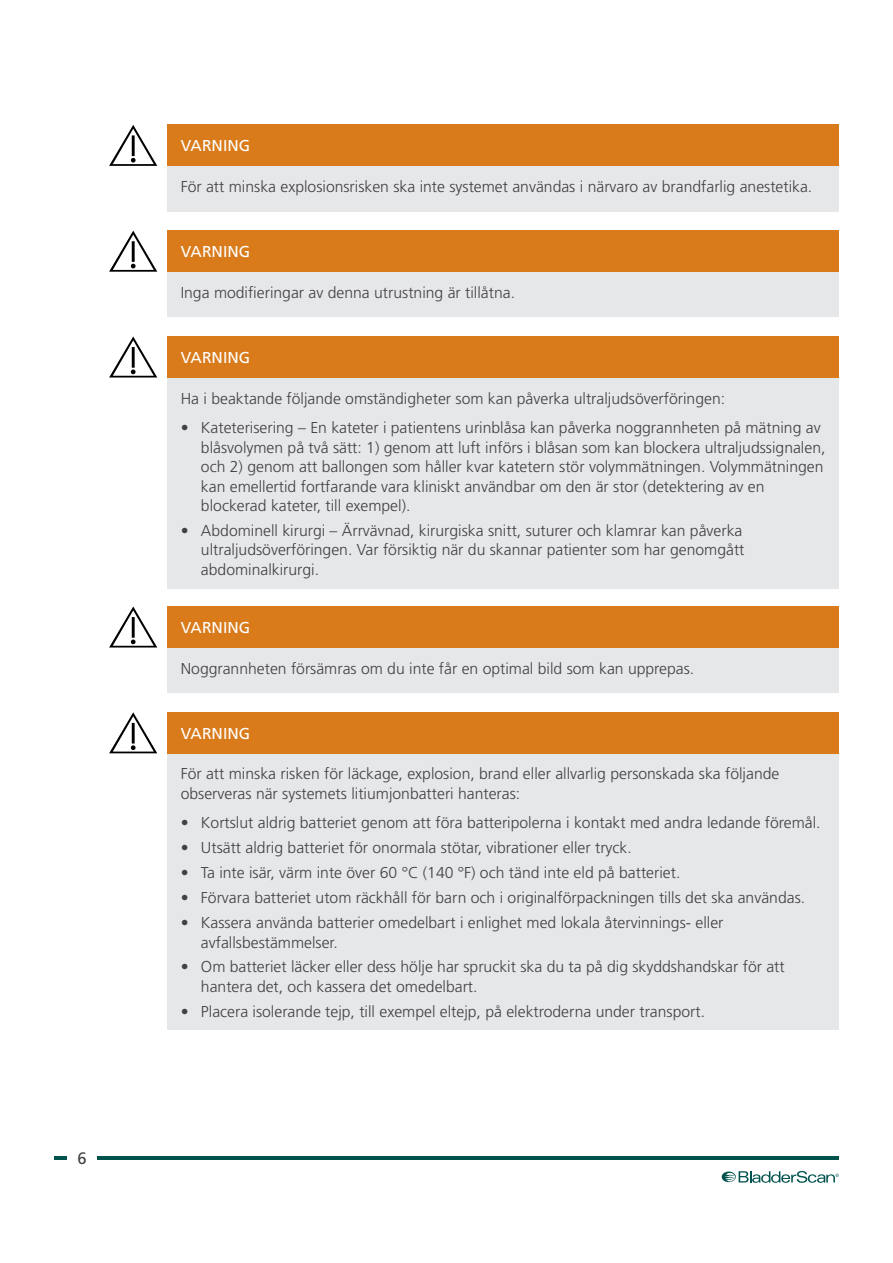
<style>
.page{position:relative;width:893px;height:1263px;background:#fff}
.page>*{position:absolute;margin:0;border:0;box-sizing:border-box;transform-origin:0 0}
.t1{font:16.5px "Frutiger LT Std";color:#414042}
.Caution_Text{font:300 15.75px/19.5px "Frutiger LT Std";color:#414042}
.Caution_Heading{font:15.75px "Frutiger LT Std";color:#fff}
</style>
<div class="page">
<svg style="left:722px;top:1171px;width:117px;height:12px"></svg>
<hr style="left:54px;top:1156px;width:785px;height:3px;background:#00524c">
<div style="left:68px;top:1151px;width:29px;height:14px;background:#fff"></div>
<div style="left:167px;top:164px;width:672px;height:47px;background:#e6e7e8"></div>
<div style="left:167px;top:125px;width:672px;height:41px;background:#d97b1b"></div>
<svg style="left:109px;top:125px;width:49px;height:41px"></svg>
<div style="left:167px;top:270px;width:672px;height:47px;background:#e6e7e8"></div>
<div style="left:167px;top:231px;width:672px;height:41px;background:#d97b1b"></div>
<svg style="left:109px;top:231px;width:49px;height:41px"></svg>
<div style="left:167px;top:375px;width:672px;height:213px;background:#e6e7e8"></div>
<div style="left:167px;top:336px;width:672px;height:41px;background:#d97b1b"></div>
<svg style="left:109px;top:336px;width:48px;height:41px"></svg>
<div style="left:167px;top:645px;width:672px;height:48px;background:#e6e7e8"></div>
<div style="left:167px;top:606px;width:672px;height:41px;background:#d97b1b"></div>
<svg style="left:109px;top:606px;width:48px;height:41px"></svg>
<div style="left:167px;top:751px;width:672px;height:279px;background:#e6e7e8"></div>
<div style="left:167px;top:712px;width:672px;height:41px;background:#d97b1b"></div>
<svg style="left:109px;top:712px;width:48px;height:41px"></svg>
<p class="t1" style="left:78px;top:1148px;width:11px">6</p>
<p class="Caution_Heading" style="left:181px;top:136px;width:71px">VARNING</p>
<p class="Caution_Text" style="left:181px;top:177px;width:633px">För att minska explosionsrisken ska inte systemet användas i närvaro av brandfarlig anestetika.</p>
<p class="Caution_Heading" style="left:181px;top:242px;width:71px">VARNING</p>
<p class="Caution_Text" style="left:181px;top:283px;width:336px">Inga modifieringar av denna utrustning är tillåtna.</p>
<p class="Caution_Heading" style="left:181px;top:348px;width:71px">VARNING</p>
<p class="Caution_Text" style="left:181px;top:389px;width:546px">Ha i beaktande följande omständigheter som kan påverka ultraljudsöverföringen:</p>
<p class="Caution_Text" style="left:201px;top:418px;width:626px;text-indent:-20px">• Kateterisering – En kateter i patientens urinblåsa kan påverka noggrannheten på mätning av blåsvolymen på två sätt: 1) genom att luft införs i blåsan som kan blockera ultraljudssignalen, och 2) genom att ballongen som håller kvar katetern stör volymmätningen. Volymmätningen kan emellertid fortfarande vara kliniskt användbar om den är stor (detektering av en blockerad kateter, till exempel).</p>
<p class="Caution_Text" style="left:201px;top:521px;width:545px;text-indent:-20px">• Abdominell kirurgi – Ärrvävnad, kirurgiska snitt, suturer och klamrar kan påverka ultraljudsöverföringen. Var försiktig när du skannar patienter som har genomgått abdominalkirurgi.</p>
<p class="Caution_Heading" style="left:181px;top:618px;width:71px">VARNING</p>
<p class="Caution_Text" style="left:181px;top:658px;width:515px">Noggrannheten försämras om du inte får en optimal bild som kan upprepas.</p>
<p class="Caution_Heading" style="left:181px;top:724px;width:71px">VARNING</p>
<p class="Caution_Text" style="left:181px;top:764px;width:600px">För att minska risken för läckage, explosion, brand eller allvarlig personskada ska följande observeras när systemets litiumjonbatteri hanteras:</p>
<p class="Caution_Text" style="left:181px;top:813px;width:641px">• Kortslut aldrig batteriet genom att föra batteripolerna i kontakt med andra ledande föremål.</p>
<p class="Caution_Text" style="left:181px;top:838px;width:453px">• Utsätt aldrig batteriet för onormala stötar, vibrationer eller tryck.</p>
<p class="Caution_Text" style="left:181px;top:863px;width:501px">• Ta inte isär, värm inte över 60 °C (140 °F) och tänd inte eld på batteriet.</p>
<p class="Caution_Text" style="left:181px;top:888px;width:626px">• Förvara batteriet utom räckhåll för barn och i originalförpackningen tills det ska användas.</p>
<p class="Caution_Text" style="left:201px;top:913px;width:524px;text-indent:-20px">• Kassera använda batterier omedelbart i enlighet med lokala återvinnings- eller avfallsbestämmelser.</p>
<p class="Caution_Text" style="left:201px;top:957px;width:585px;text-indent:-20px">• Om batteriet läcker eller dess hölje har spruckit ska du ta på dig skyddshandskar för att hantera det, och kassera det omedelbart.</p>
<p class="Caution_Text" style="left:181px;top:1002px;width:526px">• Placera isolerande tejp, till exempel eltejp, på elektroderna under transport.</p>
</div>
